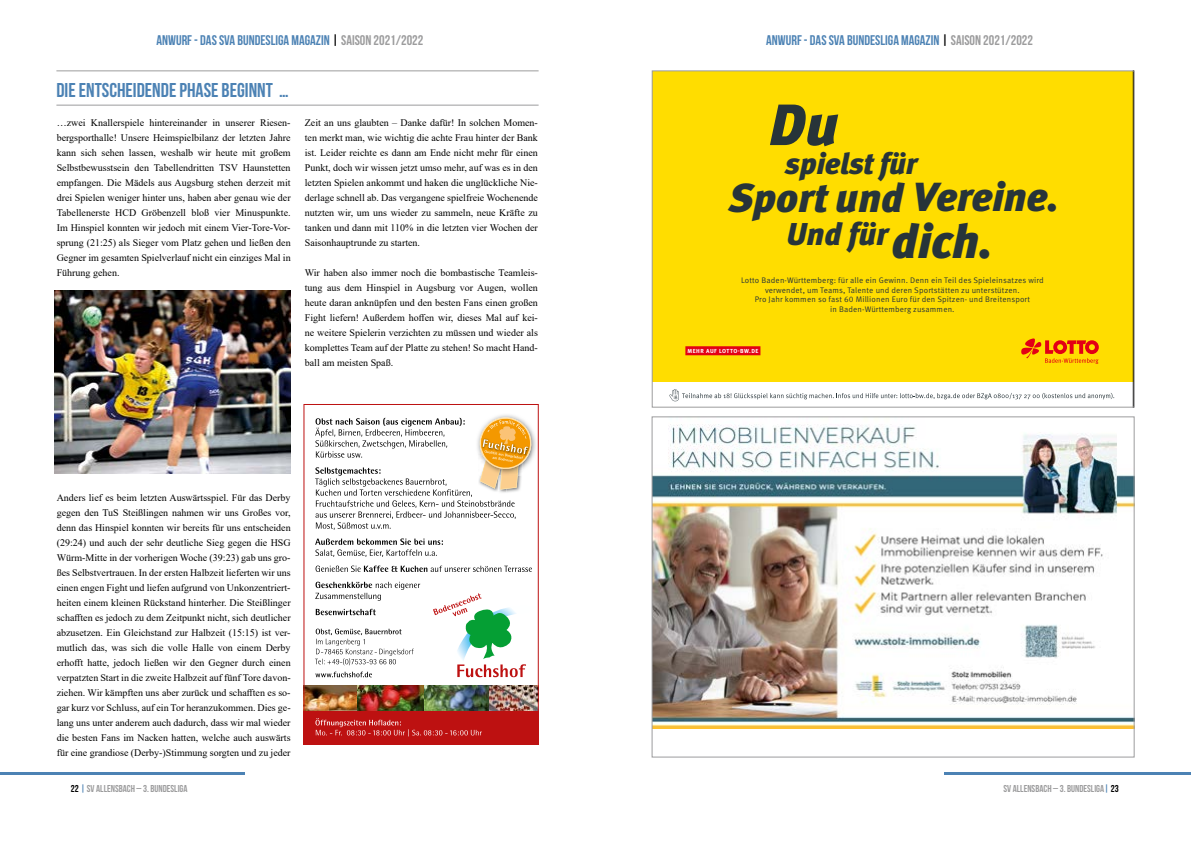
<style>
.page{position:relative;width:1191px;height:842px;background:#fff}
.page>*{position:absolute;margin:0;border:0;box-sizing:border-box;transform-origin:0 0}
.t1{font:italic 900 58.1px "Meta Pro";color:#273439}
.t2{font:italic 900 40.6px "Meta Pro";letter-spacing:-.01em;color:#273439}
.t3{font:italic 900 31.5px "Meta Pro";letter-spacing:-.01em;color:#273439}
.t4{font:italic 900 29.9px "Meta Pro";letter-spacing:-.01em;color:#273439}
.t5{font:20px "Bebas Neue";color:#4c82b4}
.t6{font:14px "Bebas Neue";color:#4c82b4}
.t7{font:10px/15px "Times New Roman";color:#000;text-align:justify}
.t8{font:10px "Bebas Neue";color:#9c9c9d}
.t9{font:8.1px/9.4px "Meta Pro Norm";letter-spacing:.02em;color:#273439;text-align:center}
.t10{font:700 5.8px "Meta Pro";letter-spacing:.085em;color:#fff}
.s1{color:#000}
.s2{color:#9c9c9d}
.s3{font-size:48px}
.s4{color:#4c82b4}
</style>
<div class="page">
<svg style="left:654px;top:73px;width:478px;height:329px;background:#fedc0f"></svg>
<img style="left:654px;top:424px;width:478px;height:305px">
<hr style="left:0;top:772px;width:244px;height:2px;background:#4c82b4">
<hr style="left:944px;top:772px;width:247px;height:2px;background:#4c82b4">
<img style="left:305px;top:685px;width:232px;height:25px">
<svg style="left:315px;top:629px;width:99px;height:36px"></svg>
<svg style="left:433px;top:593px;width:93px;height:84px"></svg>
<svg style="left:316px;top:609px;width:60px;height:6px"></svg>
<svg style="left:315px;top:582px;width:105px;height:19px"></svg>
<svg style="left:315px;top:566px;width:217px;height:6px"></svg>
<svg style="left:315px;top:538px;width:128px;height:19px"></svg>
<div style="left:303px;top:711px;width:236px;height:33px;background:#bd1111"></div>
<svg style="left:315px;top:718px;width:167px;height:18px"></svg>
<svg style="left:315px;top:672px;width:57px;height:5px"></svg>
<img style="left:533px;top:433px;width:3px;height:23px">
<svg style="left:315px;top:415px;width:218px;height:115px"></svg>
<div style="left:303px;top:404px;width:236px;height:340px;border:1px solid #bd1111"></div>
<hr style="left:56px;top:71px;width:482px;height:1px;background:#9c9c9d">
<hr style="left:56px;top:105px;width:482px;height:1px;background:#9c9c9d">
<img style="left:55px;top:290px;width:236px;height:183px">
<h3 class="t6" style="left:157px;top:32px;width:268px">ANWURF - DAS SVA BUNDESLIGA MAGAZIN <span class="s1">|</span> <span class="s2">SAISON 2021/2022</span></h3>
<h3 class="t6" style="left:766px;top:32px;width:268px">ANWURF - DAS SVA BUNDESLIGA MAGAZIN <span class="s1">|</span> <span class="s2">SAISON 2021/2022</span></h3>
<h3 class="t5" style="left:56px;top:79px;width:234px">DIE ENTSCHEIDENDE PHASE BEGINNT …</h3>
<p class="t7" style="left:57px;top:115px;width:235px">…zwei Knallerspiele hintereinander in unserer Riesen&shy;bergsporthalle! Unsere Heimspielbilanz der letzten Jahre kann sich sehen lassen, weshalb wir heute mit großem Selbstbewusstsein den Tabellendritten TSV Haunstetten empfangen. Die Mädels aus Augsburg stehen derzeit mit drei Spielen weniger hinter uns, haben aber genau wie der Tabellenerste HCD Gröbenzell bloß vier Minuspunkte.<br>Im Hinspiel konnten wir jedoch mit einem Vier-Tore-Vor&shy;sprung (21:25) als Sieger vom Platz gehen und ließen den Gegner im gesamten Spielverlauf nicht ein einziges Mal in Führung gehen.</p>
<p class="t7" style="left:305px;top:115px;width:234px">Zeit an uns glaubten – Danke dafür! In solchen Momen&shy;ten merkt man, wie wichtig die achte Frau hinter der Bank ist. Leider reichte es dann am Ende nicht mehr für einen Punkt, doch wir wissen jetzt umso mehr, auf was es in den letzten Spielen ankommt und haken die unglückliche Nie&shy;derlage schnell ab. Das vergangene spielfreie Wochenende nutzten wir, um uns wieder zu sammeln, neue Kräfte zu tanken und dann mit 110% in die letzten vier Wochen der Saisonhauptrunde zu starten.</p>
<p class="t7" style="left:305px;top:265px;width:234px">Wir haben also immer noch die bombastische Teamleis&shy;tung aus dem Hinspiel in Augsburg vor Augen, wollen heute daran anknüpfen und den besten Fans einen großen Fight liefern! Außerdem hoffen wir, dieses Mal auf kei&shy;ne weitere Spielerin verzichten zu müssen und wieder als komplettes Team auf der Platte zu stehen! So macht Hand&shy;ball am meisten Spaß.</p>
<p class="t7" style="left:57px;top:490px;width:235px">Anders lief es beim letzten Auswärtsspiel. Für das Derby gegen den TuS Steißlingen nahmen wir uns Großes vor, denn das Hinspiel konnten wir bereits für uns entscheiden (29:24) und auch der sehr deutliche Sieg gegen die HSG Würm-Mitte in der vorherigen Woche (39:23) gab uns gro&shy;ßes Selbstvertrauen. In der ersten Halbzeit lieferten wir uns einen engen Fight und liefen aufgrund von Unkonzentriert&shy;heiten einem kleinen Rückstand hinterher. Die Steißlinger schafften es jedoch zu dem Zeitpunkt nicht, sich deutlicher abzusetzen. Ein Gleichstand zur Halbzeit (15:15) ist ver&shy;mutlich das, was sich die volle Halle von einem Derby erhofft hatte, jedoch ließen wir den Gegner durch einen verpatzten Start in die zweite Halbzeit auf fünf Tore davon&shy;ziehen. Wir kämpften uns aber zurück und schafften es so&shy;gar kurz vor Schluss, auf ein Tor heranzukommen. Dies ge&shy;lang uns unter anderem auch dadurch, dass wir mal wieder die besten Fans im Nacken hatten, welche auch auswärts für eine grandiose (Derby-)Stimmung sorgten und zu jeder</p>
<h1 class="t1" style="left:769px;top:79px;width:71px">Du</h1>
<h3 class="t4" style="left:785px;top:141px;width:134px">spielst für</h3>
<h3 class="t3" style="left:786px;top:210px;width:208px">Und für<span class="s3">dich.</span></h3>
<h2 class="t2" style="left:728px;top:165px;width:333px">Sport und Vereine.</h2>
<p class="t9" style="left:741px;top:275px;width:304px">Lotto Baden-Württemberg: für alle ein Gewinn. Denn ein Teil des Spieleinsatzes wird verwendet, um Teams, Talente und deren Sportstätten zu unterstützen.<br>Pro Jahr kommen so fast 60 Millionen Euro für den Spitzen- und Breitensport<br>in Baden-Württemberg zusammen.</p>
<p class="t10" style="left:687px;top:346px;width:72px">MEHR AUF LOTTO-BW.DE</p>
<p class="t8" style="left:71px;top:783px;width:118px"><span class="s1">22</span> <span class="s4">|</span> SV ALLENSBACH – 3. BUNDESLIGA</p>
<p class="t8" style="left:1003px;top:783px;width:117px">SV ALLENSBACH – 3. BUNDESLIGA<span class="s4">|</span> <span class="s1">23</span></p>
</div>
